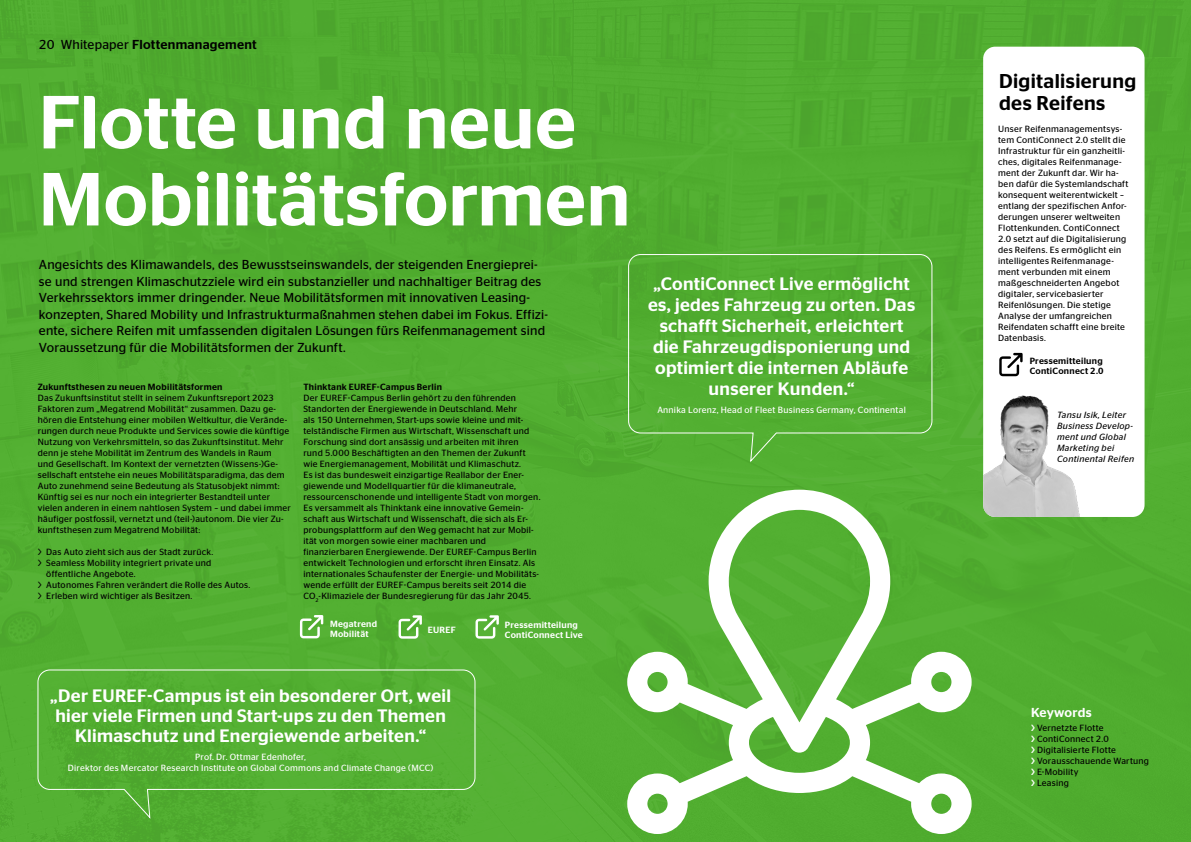
<style>
.page{position:relative;width:1191px;height:842px;background:#51ae30}
.page>*{position:absolute;margin:0;border:0;box-sizing:border-box;transform-origin:0 0}
.t1{font:500 75px/77px "Continental Stag Sans";letter-spacing:.005em;color:#fff}
.t2{font:500 20px/22px "Continental Stag Sans";letter-spacing:.02em;color:#000}
.t3{font:500 18px/21px "Continental Stag Sans";letter-spacing:.02em;color:#fff;text-align:center}
.t4{font:13px/16.5px "Continental Stag Sans";letter-spacing:.015em;color:#000}
.t5{font:500 13px "Continental Stag Sans";letter-spacing:.02em;color:#000}
.t6{font:500 13px "Continental Stag Sans";letter-spacing:.01em;color:#fff}
.t7{font:9px/11px "Continental Stag Sans";letter-spacing:.025em;color:#000}
.t8{font:9px/11px "Continental Stag Sans";letter-spacing:.025em;color:#fff;text-align:center}
.t9{font:500 9px/10px "Continental Stag Sans";letter-spacing:.03em;color:#000}
.t10{font:italic 9px/11px "Continental Stag Sans";letter-spacing:.03em;color:#000}
.t11{font:500 9px/10px "Continental Stag Sans";letter-spacing:.03em;color:#fff}
.s1{font-weight:400}
.s2{font-weight:500;color:#fff}
</style>
<div class="page">
<svg style="left:627px;top:490px;width:344px;height:344px;fill:#53b032"></svg>
<div style="left:983px;top:47px;width:161px;height:470px;background:#fff;border-radius:12px"></div>
<img style="left:983px;top:388px;width:97px;height:129px">
<svg style="left:300px;top:615px;width:23px;height:23px"></svg>
<svg style="left:398px;top:615px;width:24px;height:24px"></svg>
<div style="left:627px;top:254px;width:306px;height:210px;background:#52af31"></div>
<svg style="left:37px;top:669px;width:439px;height:151px;background:#55b035"></svg>
<svg style="left:999px;top:353px;width:23px;height:23px"></svg>
<svg style="left:475px;top:615px;width:24px;height:24px"></svg>
<h3 class="t5" style="left:39px;top:37px;width:219px"><span class="s1">20 Whitepaper</span> Flottenmanagement</h3>
<h1 class="t1" style="left:39px;top:84px;width:593px">Flotte und neue<br>Mobilitätsformen</h1>
<p class="t4" style="left:39px;top:257px;width:510px">Angesichts des Klimawandels, des Bewusstseinswandels, der steigenden Energieprei&shy;se und strengen Klimaschutzziele wird ein substanzieller und nachhaltiger Beitrag des Verkehrssektors immer dringender. Neue Mobilitätsformen mit innovativen Leasing&shy;konzepten, Shared Mobility und Infrastrukturmaßnahmen stehen dabei im Fokus. Effizi&shy;ente, sichere Reifen mit umfassenden digitalen Lösungen fürs Reifenmanagement sind Voraussetzung für die Mobilitätsformen der Zukunft.</p>
<p class="t9" style="left:38px;top:382px;width:186px">Zukunftsthesen zu neuen Mobilitätsformen</p>
<p class="t7" style="left:38px;top:393px;width:254px">Das Zukunftsinstitut stellt in seinem Zukunftsreport 2023<br>Faktoren zum „Megatrend Mobilität“ zusammen. Dazu ge&shy;hören die Entstehung einer mobilen Weltkultur, die Verände&shy;rungen durch neue Produkte und Services sowie die künftige Nutzung von Verkehrsmitteln, so das Zukunftsinstitut. Mehr denn je stehe Mobilität im Zentrum des Wandels in Raum<br>und Gesellschaft. Im Kontext der vernetzten (Wissens-)Ge&shy;sellschaft entstehe ein neues Mobilitätsparadigma, das dem Auto zunehmend seine Bedeutung als Statusobjekt nimmt:<br>Künftig sei es nur noch ein integrierter Bestandteil unter vielen anderen in einem nahtlosen System – und dabei immer häufiger postfossil, vernetzt und (teil-)autonom. Die vier Zu&shy;kunftsthesen zum Megatrend Mobilität:</p>
<p class="t7" style="left:38px;top:547px;width:177px">&gt; Das Auto zieht sich aus der Stadt zurück.</p>
<p class="t7" style="left:38px;top:558px;width:175px">&gt; Seamless Mobility integriert private und</p>
<p class="t7" style="left:46px;top:569px;width:91px">öffentliche Angebote.</p>
<p class="t7" style="left:38px;top:580px;width:214px">&gt; Autonomes Fahren verändert die Rolle des Autos.</p>
<p class="t7" style="left:38px;top:591px;width:156px">&gt; Erleben wird wichtiger als Besitzen.</p>
<p class="t9" style="left:303px;top:382px;width:140px">Thinktank EUREF-Campus Berlin</p>
<p class="t7" style="left:303px;top:393px;width:238px">Der EUREF-Campus Berlin gehört zu den führenden Standorten der Energiewende in Deutschland. Mehr<br>als 150 Unternehmen, Start-ups sowie kleine und mit&shy;telständische Firmen aus Wirtschaft, Wissenschaft und Forschung sind dort ansässig und arbeiten mit ihren<br>rund 5.000 Beschäftigten an den Themen der Zukunft wie Energiemanagement, Mobilität und Klimaschutz.<br>Es ist das bundesweit einzigartige Reallabor der Ener&shy;giewende und Modellquartier für die klimaneutrale, ressourcenschonende und intelligente Stadt von morgen.<br>Es versammelt als Thinktank eine innovative Gemein&shy;schaft aus Wirtschaft und Wissenschaft, die sich als Er&shy;probungsplattform auf den Weg gemacht hat zur Mobil&shy;ität von morgen sowie einer machbaren und finanzierbaren Energiewende. Der EUREF-Campus Berlin entwickelt Technologien und erforscht ihren Einsatz. Als internationales Schaufenster der Energie- und Mobilitäts&shy;wende erfüllt der EUREF-Campus bereits seit 2014 die CO<sub>2</sub>-Klimaziele der Bundesregierung für das Jahr 2045.</p>
<p class="t11" style="left:330px;top:619px;width:49px">Megatrend<br>Mobilität</p>
<p class="t11" style="left:428px;top:625px;width:29px">EUREF</p>
<h3 class="t3" style="left:50px;top:685px;width:402px;line-height:20px">„Der EUREF-Campus ist ein besonderer Ort, weil hier viele Firmen und Start-ups zu den Themen<br>Klimaschutz und Energiewende arbeiten.“</h3>
<p class="t8" style="left:68px;top:751px;width:367px">Prof. Dr. Ottmar Edenhofer,<br>Direktor des Mercator Research Institute on Global Commons and Climate Change (MCC)</p>
<p class="t11" style="left:505px;top:620px;width:79px">Pressemitteilung<br>ContiConnect Live</p>
<h3 class="t3" style="left:648px;top:273px;width:269px">„ContiConnect Live ermöglicht es, jedes Fahrzeug zu orten. Das schafft Sicherheit, erleichtert die Fahrzeugdisponierung und optimiert die internen Abläufe unserer Kunden.“</h3>
<p class="t8" style="left:657px;top:404px;width:250px">Annika Lorenz, Head of Fleet Business Germany, Continental</p>
<h2 class="t2" style="left:999px;top:70px;width:139px">Digitalisierung des Reifens</h2>
<p class="t7" style="left:998px;top:123px;width:132px">Unser Reifenmanagementsys&shy;tem ContiConnect 2.0 stellt die<br>Infrastruktur für ein ganzheitli&shy;ches, digitales Reifenmanage&shy;ment der Zukunft dar. Wir ha&shy;ben dafür die Systemlandschaft konsequent weiterentwickelt – entlang der spezifischen Anfor&shy;derungen unserer weltweiten<br>Flottenkunden. ContiConnect<br>2.0 setzt auf die Digitalisierung des Reifens. Es ermöglicht ein intelligentes Reifenmanage&shy;ment verbunden mit einem maßgeschneiderten Angebot digitaler, servicebasierter<br>Reifenlösungen. Die stetige<br>Analyse der umfangreichen<br>Reifendaten schafft eine breite<br>Datenbasis.</p>
<p class="t9" style="left:1029px;top:355px;width:75px">Pressemitteilung<br>ContiConnect 2.0</p>
<p class="t10" style="left:1057px;top:409px;width:79px">Tansu Isik, Leiter<br>Business Develop&shy;ment und Global<br>Marketing bei<br>Continental Reifen</p>
<h3 class="t6" style="left:1031px;top:705px;width:62px">Keywords</h3>
<p class="t7" style="left:1031px;top:722px;width:119px"><span class="s2">&gt;</span> Vernetzte Flotte<br><span class="s2">&gt;</span> ContiConnect 2.0<br><span class="s2">&gt;</span> Digitalisierte Flotte<br><span class="s2">&gt;</span> Vorausschauende Wartung <span class="s2">&gt;</span> E-Mobility<br><span class="s2">&gt;</span> Leasing</p>
</div>
